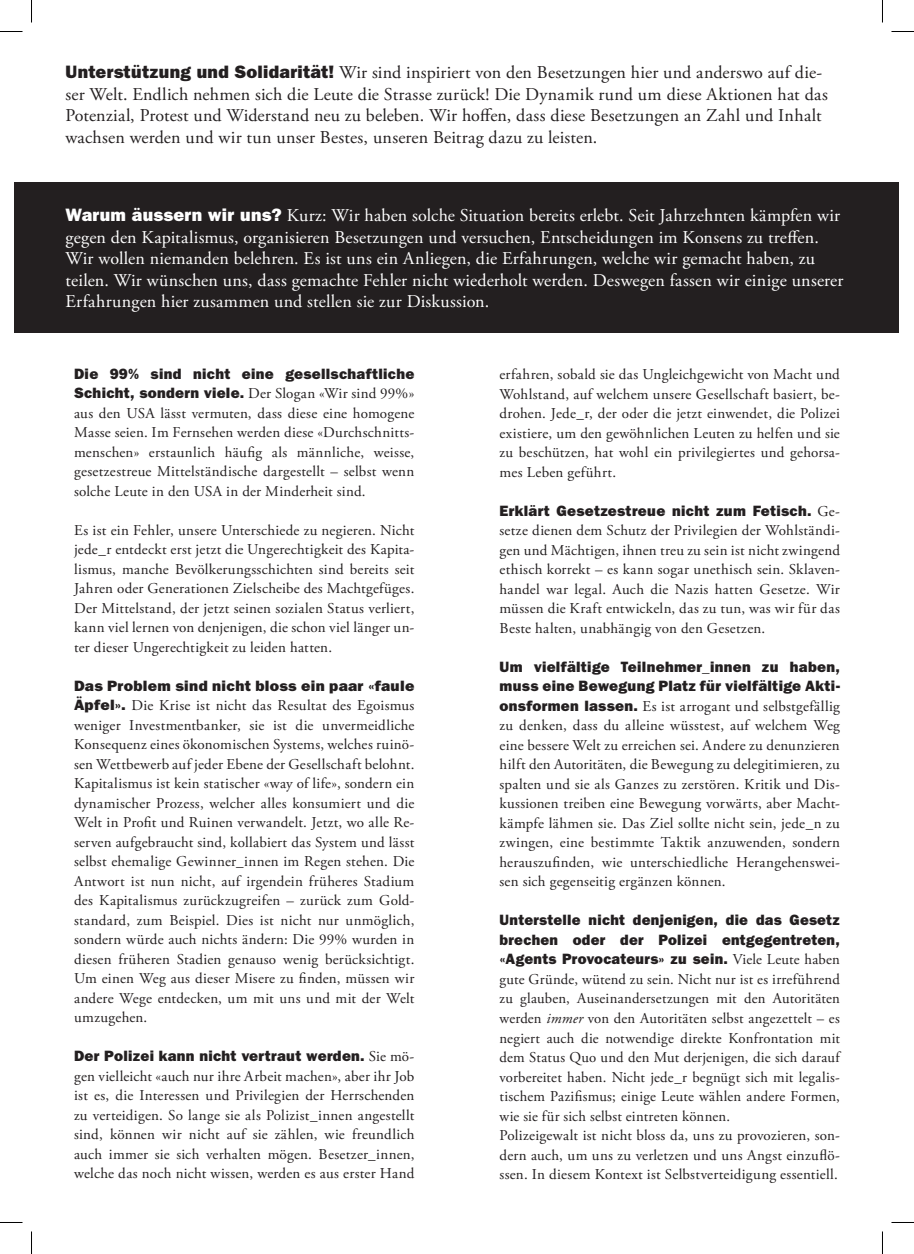
<style>
.page{position:relative;width:914px;height:1254px;background:#fff}
.page>*{position:absolute;margin:0;border:0;box-sizing:border-box;transform-origin:0 0}
.t1{font:18px/21.6px "Adobe Garamond Pro";letter-spacing:.01em;color:#fff}
.t2{font:18px/21.6px "Adobe Garamond Pro";letter-spacing:.01em;color:#231f20}
.t3{font:15px/19.5px "Adobe Garamond Pro";letter-spacing:.015em;color:#231f20;text-align:justify}
.t4{font:15px/19.5px "ITC Franklin Gothic Std Hvy";letter-spacing:.02em;color:#231f20}
.t5{font:15px "ITC Franklin Gothic Std Hvy";letter-spacing:.02em;color:#231f20;scale:1.04 1}
.s1{font-family:"ITC Franklin Gothic Std Hvy"}
.s2{font-family:"Adobe Garamond Pro"}
.s3{font-style:italic}
</style>
<div class="page">
<div style="left:14px;top:183px;width:885px;height:150px;background:#231f20"></div>
<svg style="left:0;top:31px;width:22px;height:1px"></svg>
<svg style="left:891px;top:31px;width:22px;height:1px"></svg>
<svg style="left:0;top:1222px;width:22px;height:1px"></svg>
<svg style="left:891px;top:1222px;width:22px;height:1px"></svg>
<svg style="left:31px;top:0;width:1px;height:23px"></svg>
<svg style="left:31px;top:1231px;width:1px;height:23px"></svg>
<svg style="left:882px;top:0;width:1px;height:23px"></svg>
<svg style="left:882px;top:1231px;width:1px;height:23px"></svg>
<p class="t2" style="left:66px;top:62px;width:763px"><span class="s1">Unterstützung und Solidarität!</span> Wir sind inspiriert von den Besetzungen hier und anderswo auf die&shy;ser Welt. Endlich nehmen sich die Leute die Strasse zurück! Die Dynamik rund um diese Aktionen hat das Potenzial, Protest und Widerstand neu zu beleben. Wir hoffen, dass diese Besetzungen an Zahl und Inhalt wachsen werden und wir tun unser Bestes, unseren Beitrag dazu zu leisten.</p>
<p class="t1" style="left:66px;top:205px;width:779px"><span class="s1">Warum äussern wir uns?</span> Kurz: Wir haben solche Situation bereits erlebt. Seit Jahrzehnten kämpfen wir gegen den Kapitalismus, organisieren Besetzungen und versuchen, Entscheidungen im Konsens zu treffen.<br>Wir wollen niemanden belehren. Es ist uns ein Anliegen, die Erfahrungen, welche wir gemacht haben, zu teilen. Wir wünschen uns, dass gemachte Fehler nicht wiederholt werden. Deswegen fassen wir einige unserer Erfahrungen hier zusammen und stellen sie zur Diskussion.</p>
<p class="t4" style="left:74px;top:364px;width:342px">Die 99% sind nicht eine gesellschaftliche<br>Schicht, sondern viele. <span class="s2">Der Slogan «Wir sind 99%»</span></p>
<p class="t3" style="left:74px;top:404px;width:342px">aus den USA lässt vermuten, dass diese eine homogene Masse seien. Im Fernsehen werden diese «Durchschnitts&shy;menschen» erstaunlich häufig als männliche, weisse, gesetzestreue Mittelständische dargestellt – selbst wenn solche Leute in den USA in der Minderheit sind.</p>
<p class="t3" style="left:74px;top:521px;width:342px">Es ist ein Fehler, unsere Unterschiede zu negieren. Nicht jede_r entdeckt erst jetzt die Ungerechtigkeit des Kapita&shy;lismus, manche Bevölkerungsschichten sind bereits seit Jahren oder Generationen Zielscheibe des Machtgefüges.<br>Der Mittelstand, der jetzt seinen sozialen Status verliert, kann viel lernen von denjenigen, die schon viel länger un&shy;ter dieser Ungerechtigkeit zu leiden hatten.</p>
<p class="t5" style="left:74px;top:677px;width:329px">Das Problem sind nicht bloss ein paar «faule</p>
<p class="t3" style="left:74px;top:696px;width:342px"><span class="s1">Äpfel».</span> Die Krise ist nicht das Resultat des Egoismus weniger Investmentbanker, sie ist die unvermeidliche Konsequenz eines ökonomischen Systems, welches ruinö&shy;sen Wettbewerb auf jeder Ebene der Gesellschaft belohnt.<br>Kapitalismus ist kein statischer «way of life», sondern ein dynamischer Prozess, welcher alles konsumiert und die Welt in Profit und Ruinen verwandelt. Jetzt, wo alle Re&shy;serven aufgebraucht sind, kollabiert das System und lässt selbst ehemalige Gewinner_innen im Regen stehen. Die Antwort ist nun nicht, auf irgendein früheres Stadium des Kapitalismus zurückzugreifen – zurück zum Gold&shy;standard, zum Beispiel. Dies ist nicht nur unmöglich, sondern würde auch nichts ändern: Die 99% wurden in diesen früheren Stadien genauso wenig berücksichtigt.<br>Um einen Weg aus dieser Misere zu finden, müssen wir andere Wege entdecken, um mit uns und mit der Welt umzugehen.</p>
<p class="t4" style="left:74px;top:1046px;width:342px">Der Polizei kann nicht vertraut werden. <span class="s2">Sie mö-</span></p>
<p class="t3" style="left:74px;top:1067px;width:342px">gen vielleicht «auch nur ihre Arbeit machen», aber ihr Job ist es, die Interessen und Privilegien der Herrschenden zu verteidigen. So lange sie als Polizist_innen angestellt sind, können wir nicht auf sie zählen, wie freundlich auch immer sie sich verhalten mögen. Besetzer_innen, welche das noch nicht wissen, werden es aus erster Hand</p>
<p class="t3" style="left:499px;top:365px;width:342px">erfahren, sobald sie das Ungleichgewicht von Macht und Wohlstand, auf welchem unsere Gesellschaft basiert, be&shy;drohen. Jede_r, der oder die jetzt einwendet, die Polizei existiere, um den gewöhnlichen Leuten zu helfen und sie zu beschützen, hat wohl ein privilegiertes und gehorsa&shy;mes Leben geführt.</p>
<p class="t4" style="left:499px;top:501px;width:342px">Erklärt Gesetzestreue nicht zum Fetisch. <span class="s2">Ge-</span></p>
<p class="t3" style="left:499px;top:521px;width:342px">setze dienen dem Schutz der Privilegien der Wohlständi&shy;gen und Mächtigen, ihnen treu zu sein ist nicht zwingend ethisch korrekt – es kann sogar unethisch sein. Sklaven&shy;handel war legal. Auch die Nazis hatten Gesetze. Wir müssen die Kraft entwickeln, das zu tun, was wir für das Beste halten, unabhängig von den Gesetzen.</p>
<p class="t4" style="left:499px;top:657px;width:342px">Um vielfältige Teilnehmer_innen zu haben, muss eine Bewegung Platz für vielfältige Akti-</p>
<p class="t3" style="left:499px;top:697px;width:342px"><span class="s1">onsformen lassen.</span> Es ist arrogant und selbstgefällig zu denken, dass du alleine wüsstest, auf welchem Weg eine bessere Welt zu erreichen sei. Andere zu denunzieren hilft den Autoritäten, die Bewegung zu delegitimieren, zu spalten und sie als Ganzes zu zerstören. Kritik und Dis&shy;kussionen treiben eine Bewegung vorwärts, aber Macht&shy;kämpfe lähmen sie. Das Ziel sollte nicht sein, jede_n zu zwingen, eine bestimmte Taktik anzuwenden, sondern herauszufinden, wie unterschiedliche Herangehenswei&shy;sen sich gegenseitig ergänzen können.</p>
<p class="t4" style="left:499px;top:910px;width:342px;text-align:justify">Unterstelle nicht denjenigen, die das Gesetz brechen oder der Polizei entgegentreten, «Agents Provocateurs» zu sein. <span class="s2">Viele Leute haben</span></p>
<p class="t3" style="left:499px;top:970px;width:342px;text-align:left">gute Gründe, wütend zu sein. Nicht nur ist es irreführend zu glauben, Auseinandersetzungen mit den Autoritäten werden <span class="s3">immer</span> von den Autoritäten selbst angezettelt – es negiert auch die notwendige direkte Konfrontation mit dem Status Quo und den Mut derjenigen, die sich darauf vorbereitet haben. Nicht jede_r begnügt sich mit legalis&shy;tischem Pazifismus; einige Leute wählen andere Formen, wie sie für sich selbst eintreten können.<br>Polizeigewalt ist nicht bloss da, uns zu provozieren, son&shy;dern auch, um uns zu verletzen und uns Angst einzuflö&shy;ssen. In diesem Kontext ist Selbstverteidigung essentiell.</p>
</div>
